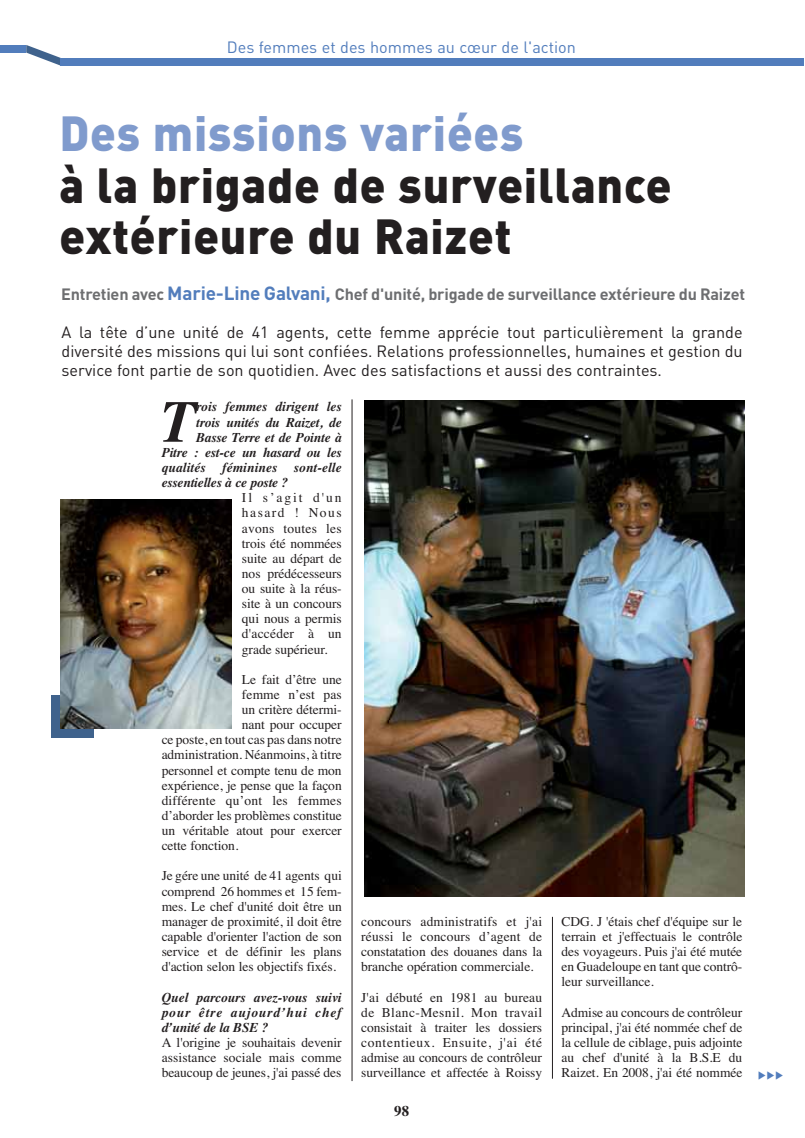
<style>
.page{position:relative;width:805px;height:1138px;background:#fff}
.page>*{position:absolute;margin:0;border:0;box-sizing:border-box;transform-origin:0 0}
.t1{font:italic 700 59.1px "Times";color:#231f20}
.t2{font:900 48.6px/51.3px "DIN";letter-spacing:.015em;color:#231f20;scale:.95 1}
.t3{font:900 48.6px "DIN";letter-spacing:.015em;color:#809bcd;scale:.95 1}
.t4{font:16.2px/18.9px "DIN";color:#231f20;text-align:justify}
.t5{font:700 16.2px "DIN";letter-spacing:-.01em;color:#6d6e70}
.t6{font:16.2px "DIN";color:#527dbc}
.t7{font:700 14.85px "Times";color:#231f20}
.t8{font:13.5px/15.1px "Times";letter-spacing:-.005em;color:#231f20;text-align:justify}
.t9{font:italic 700 13.5px/15.1px "Times";letter-spacing:-.01em;color:#231f20;text-align:justify}
.t10{font:italic 700 13.5px "Times";letter-spacing:.01em;color:#231f20}
.t11{font:13.5px "Times";letter-spacing:.015em;color:#231f20}
.t12{font:9.75px/8.7px "Zapf Dingbats ITC";color:#527dbc;text-align:justify;scale:1.04 1}
.s1{font-size:18.9px;color:#527dbc}
</style>
<div class="page">
<hr style="left:351px;top:399px;width:1px;height:681px;background:#231f20">
<hr style="left:551px;top:916px;width:1px;height:162px;background:#231f20">
<div style="left:0;top:45px;width:26px;height:8px;background:#527dbc"></div>
<svg style="left:26px;top:45px;width:35px;height:21px"></svg>
<div style="left:61px;top:58px;width:742px;height:8px;background:#527dbc"></div>
<div style="left:51px;top:695px;width:42px;height:43px;background:#3f628c"></div>
<img style="left:61px;top:499px;width:170px;height:229px">
<img style="left:364px;top:401px;width:379px;height:495px">
<p class="t6" style="left:227px;top:41px;width:350px">Des femmes et des hommes au cœur de l'action</p>
<h2 class="t3" style="left:59px;top:117px;width:490px">Des missions variées</h2>
<h2 class="t2" style="left:59px;top:164px;width:645px">à la brigade de surveillance extérieure du Raizet</h2>
<p class="t5" style="left:61px;top:288px;width:685px">Entretien avec <span class="s1">Marie-Line Galvani,</span> Chef d'unité, brigade de surveillance extérieure du Raizet</p>
<p class="t4" style="left:61px;top:324px;width:682px">A la tête d’une unité de 41 agents, cette femme apprécie tout particulièrement la grande diversité des missions qui lui sont confiées. Relations professionnelles, humaines et gestion du service font partie de son quotidien. Avec des satisfactions et aussi des contraintes.</p>
<h1 class="t1" style="left:161px;top:400px;width:37px">T</h1>
<p class="t9" style="left:196px;top:400px;width:147px">rois femmes dirigent les</p>
<p class="t9" style="left:196px;top:415px;width:147px">trois unités du Raizet, de</p>
<p class="t9" style="left:196px;top:431px;width:147px">Basse Terre et de Pointe à</p>
<p class="t9" style="left:161px;top:446px;width:181px">Pitre : est-ce un hasard ou les</p>
<p class="t10" style="left:161px;top:462px;width:181px">qualités féminines sont-elle</p>
<p class="t9" style="left:161px;top:476px;width:128px">essentielles à ce poste ?</p>
<p class="t8" style="left:242px;top:491px;width:101px">Il s’agit d'un hasard ! Nous avons toutes les trois été nommées suite au départ de nos prédécesseurs ou suite à la réus&shy;site à un concours qui nous a permis d'accéder à un grade supérieur.</p>
<p class="t8" style="left:242px;top:673px;width:101px">Le fait d’être une</p>
<p class="t8" style="left:242px;top:688px;width:101px">femme n’est pas</p>
<p class="t8" style="left:242px;top:703px;width:101px">un critère détermi-</p>
<p class="t8" style="left:242px;top:718px;width:101px">nant pour occuper</p>
<p class="t8" style="left:161px;top:733px;width:181px">ce poste, en tout cas pas dans notre</p>
<p class="t8" style="left:161px;top:748px;width:181px">administration. Néanmoins, à titre</p>
<p class="t8" style="left:161px;top:763px;width:181px">personnel et compte tenu de mon</p>
<p class="t8" style="left:161px;top:778px;width:181px">expérience, je pense que la façon</p>
<p class="t11" style="left:161px;top:795px;width:181px">différente qu’ont les femmes</p>
<p class="t8" style="left:161px;top:809px;width:181px">d’aborder les problèmes constitue</p>
<p class="t8" style="left:161px;top:824px;width:181px">un véritable atout pour exercer</p>
<p class="t8" style="left:161px;top:839px;width:78px">cette fonction.</p>
<p class="t8" style="left:161px;top:869px;width:181px">Je gére une unité de 41 agents qui comprend 26 hommes et 15 fem&shy;mes. Le chef d'unité doit être un manager de proximité, il doit être capable d'orienter l'action de son service et de définir les plans d'action selon les objectifs fixés.</p>
<p class="t9" style="left:161px;top:990px;width:181px">Quel parcours avez-vous suivi pour être aujourd’hui chef d’unité de la BSE ?</p>
<p class="t8" style="left:161px;top:1035px;width:181px">A l'origine je souhaitais devenir assistance sociale mais comme beaucoup de jeunes, j'ai passé des</p>
<p class="t8" style="left:561px;top:914px;width:182px">CDG. J 'étais chef d'équipe sur le terrain et j'effectuais le contrôle des voyageurs. Puis j'ai été mutée en Guadeloupe en tant que contrô&shy;leur surveillance.</p>
<p class="t8" style="left:561px;top:1005px;width:182px">Admise au concours de contrôleur principal, j'ai été nommée chef de la cellule de ciblage, puis adjointe au chef d'unité à la B.S.E du Raizet. En 2008, j'ai été nommée</p>
<p class="t8" style="left:361px;top:914px;width:182px">concours administratifs et j'ai réussi le concours d’agent de constatation des douanes dans la branche opération commerciale.</p>
<p class="t8" style="left:361px;top:990px;width:182px">J'ai débuté en 1981 au bureau de Blanc-Mesnil. Mon travail consistait à traiter les dossiers contentieux. Ensuite, j'ai été admise au concours de contrôleur surveillance et affectée à Roissy</p>
<p class="t7" style="left:394px;top:1104px;width:16px">98</p>
<p class="t12" style="left:757px;top:1079px;width:10px;rotate:-90deg">▼ ▼ ▼</p>
</div>
